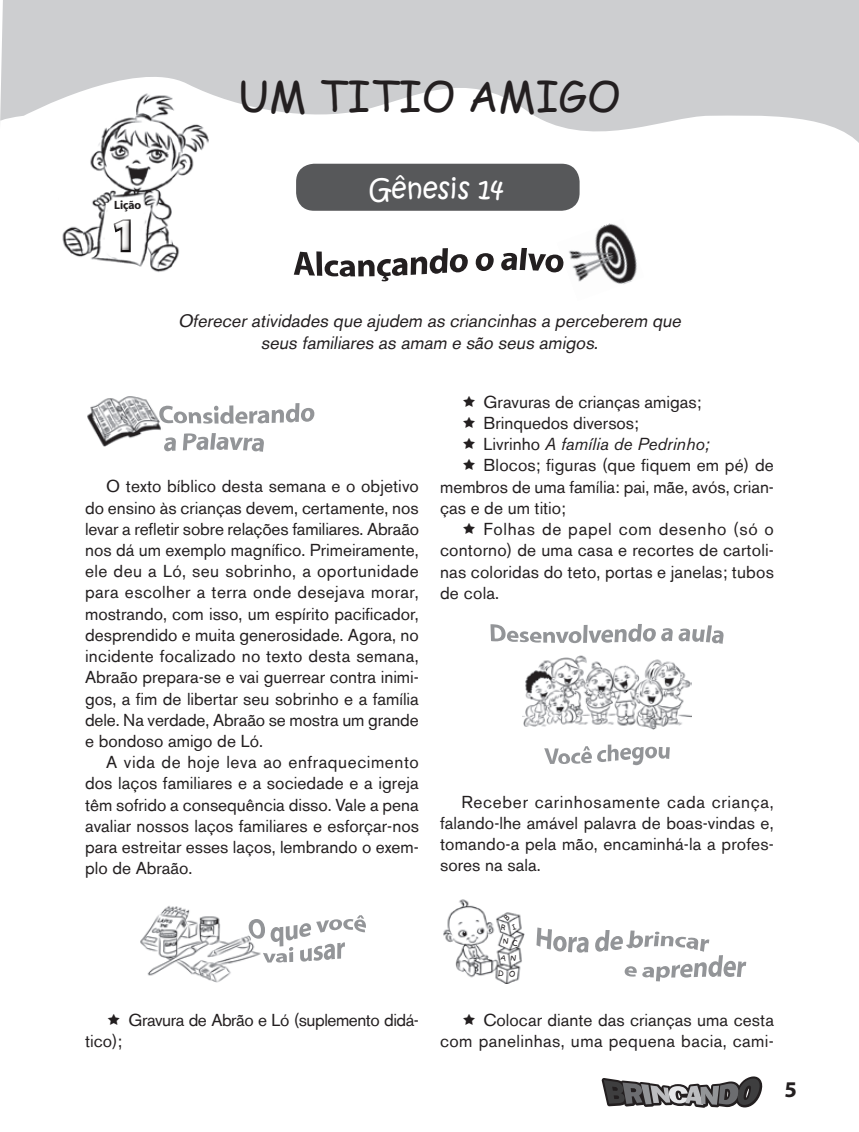
<style>
.page{position:relative;width:859px;height:1132px;background:#fff}
.page>*{position:absolute;margin:0;border:0;box-sizing:border-box;transform-origin:0 0}
.t1{font:45px "Myriad Headline";color:#fff}
.titulo_licão{font:42px "Comic Sans MS";color:#231f20}
.texto_bib{font:27px "Kristen ITC";color:#fff}
.t2{font:700 22.5px "Myriad Pro";color:#231f20}
.Alcancando_o_alvo{font:italic 18px/21.6px "Akzidenz Grotesk BE";color:#231f20;text-align:center}
.tex_corrido{font:17.25px/21.1px "Akzidenz Grotesk BE";color:#231f20;text-align:justify}
.tex_corrido-2{font:17.25px/21.1px "Akzidenz Grotesk BE";letter-spacing:.02em;color:#231f20;text-align:right}
.tex_corrido-3{font:17.25px "Akzidenz Grotesk BE";letter-spacing:-.025em;color:#231f20}
.t3{font:italic 17.25px "Akzidenz Grotesk BE";color:#231f20}
.t4{font:12px "Myriad Headline";color:#231f20}
.t5{font:7.5px "Kids";color:#231f20}
.s1{font-style:normal}
</style>
<div class="page">
<img style="left:569px;top:223px;width:68px;height:62px">
<svg style="left:294px;top:248px;width:174px;height:33px"></svg>
<svg style="left:475px;top:253px;width:19px;height:18px"></svg>
<svg style="left:501px;top:248px;width:63px;height:25px"></svg>
<div style="left:296px;top:164px;width:284px;height:47px;background:#57585a;border-radius:18px"></div>
<svg style="left:602px;top:1076px;width:161px;height:31px"></svg>
<svg style="left:0;top:0;width:859px;height:165px;fill:#cdced0"></svg>
<img style="left:140px;top:906px;width:109px;height:76px">
<svg style="left:249px;top:915px;width:117px;height:47px"></svg>
<svg style="left:544px;top:744px;width:126px;height:21px"></svg>
<img style="left:522px;top:655px;width:169px;height:74px">
<svg style="left:490px;top:624px;width:234px;height:19px"></svg>
<img style="left:443px;top:899px;width:82px;height:83px">
<svg style="left:536px;top:927px;width:53px;height:25px"></svg>
<svg style="left:595px;top:930px;width:151px;height:51px"></svg>
<img style="left:87px;top:396px;width:74px;height:50px">
<svg style="left:159px;top:403px;width:156px;height:20px"></svg>
<svg style="left:164px;top:437px;width:12px;height:14px"></svg>
<svg style="left:183px;top:433px;width:81px;height:18px"></svg>
<img style="left:59px;top:89px;width:152px;height:183px">
<div style="left:106px;top:211px;width:30px;height:44px;background:#fff"></div>
<div style="left:109px;top:215px;width:30px;height:45px;background:#231f20;opacity:.75"></div>
<svg style="left:503px;top:914px;width:13px;height:15px"></svg>
<svg style="left:512px;top:939px;width:6px;height:7px"></svg>
<svg style="left:500px;top:954px;width:7px;height:7px"></svg>
<p class="t4" style="left:114px;top:199px;width:29px">Lição</p>
<h1 class="t1" style="left:112px;top:212px;width:26px">1</h1>
<p class="titulo_licão" style="left:238px;top:65px;width:384px">UM TITIO AMIGO</p>
<p class="texto_bib" style="left:369px;top:171px;width:136px">GÊNESIS 14</p>
<p class="Alcancando_o_alvo" style="left:178px;top:310px;width:508px">Oferecer atividades que ajudem as criancinhas a perceberem que seus familiares as amam e são seus amigos.</p>
<p class="tex_corrido" style="left:85px;top:475px;width:336px;text-indent:21px">O texto bíblico desta semana e o objetivo do ensino às crianças devem, certamente, nos levar a refletir sobre relações familiares. Abraão nos dá um exemplo magnífico. Primeiramente, ele deu a Ló, seu sobrinho, a oportunidade para escolher a terra onde desejava morar, mostrando, com isso, um espírito pacificador, desprendido e muita generosidade. Agora, no incidente focalizado no texto desta semana, Abraão prepara-se e vai guerrear contra inimi&shy;gos, a fim de libertar seu sobrinho e a família dele. Na verdade, Abraão se mostra um grande e bondoso amigo de Ló.</p>
<p class="tex_corrido" style="left:85px;top:751px;width:335px;text-indent:21px">A vida de hoje leva ao enfraquecimento dos laços familiares e a sociedade e a igreja têm sofrido a consequência disso. Vale a pena avaliar nossos laços familiares e esforçar-nos para estreitar esses laços, lembrando o exem&shy;plo de Abraão.</p>
<p class="tex_corrido" style="left:484px;top:391px;width:219px">Gravuras de crianças amigas;</p>
<p class="tex_corrido" style="left:484px;top:412px;width:157px">Brinquedos diversos;</p>
<p class="t3" style="left:484px;top:433px;width:227px"><span class="s1">Livrinho</span> A família de Pedrinho;</p>
<p class="tex_corrido" style="left:440px;top:454px;width:335px;text-indent:44px">Blocos; figuras (que fiquem em pé) de membros de uma família: pai, mãe, avós, crian&shy;ças e de um titio;</p>
<p class="tex_corrido" style="left:440px;top:518px;width:335px;text-indent:44px">Folhas de papel com desenho (só o contorno) de uma casa e recortes de cartoli&shy;nas coloridas do teto, portas e janelas; tubos de cola.</p>
<p class="tex_corrido" style="left:440px;top:790px;width:335px;text-indent:21px">Receber carinhosamente cada criança, falando-lhe amável palavra de boas-vindas e, tomando-a pela mão, encaminhá-la a profes&shy;sores na sala.</p>
<p class="tex_corrido" style="left:85px;top:1029px;width:39px">tico);</p>
<p class="tex_corrido-3" style="left:129px;top:1009px;width:290px">Gravura de Abrão e Ló (suplemento didá-</p>
<p class="t5" style="left:501px;top:922px;width:6px">R</p>
<p class="t5" style="left:503px;top:936px;width:7px">N</p>
<p class="t5" style="left:510px;top:953px;width:7px">N</p>
<p class="t5" style="left:498px;top:968px;width:8px">D</p>
<p class="t5" style="left:509px;top:969px;width:8px">O</p>
<p class="tex_corrido-2" style="left:440px;top:1008px;width:335px">Colocar diante das crianças uma cesta<br>com panelinhas, uma pequena bacia, cami-</p>
<h3 class="t2" style="left:784px;top:1074px;width:14px">5</h3>
</div>
